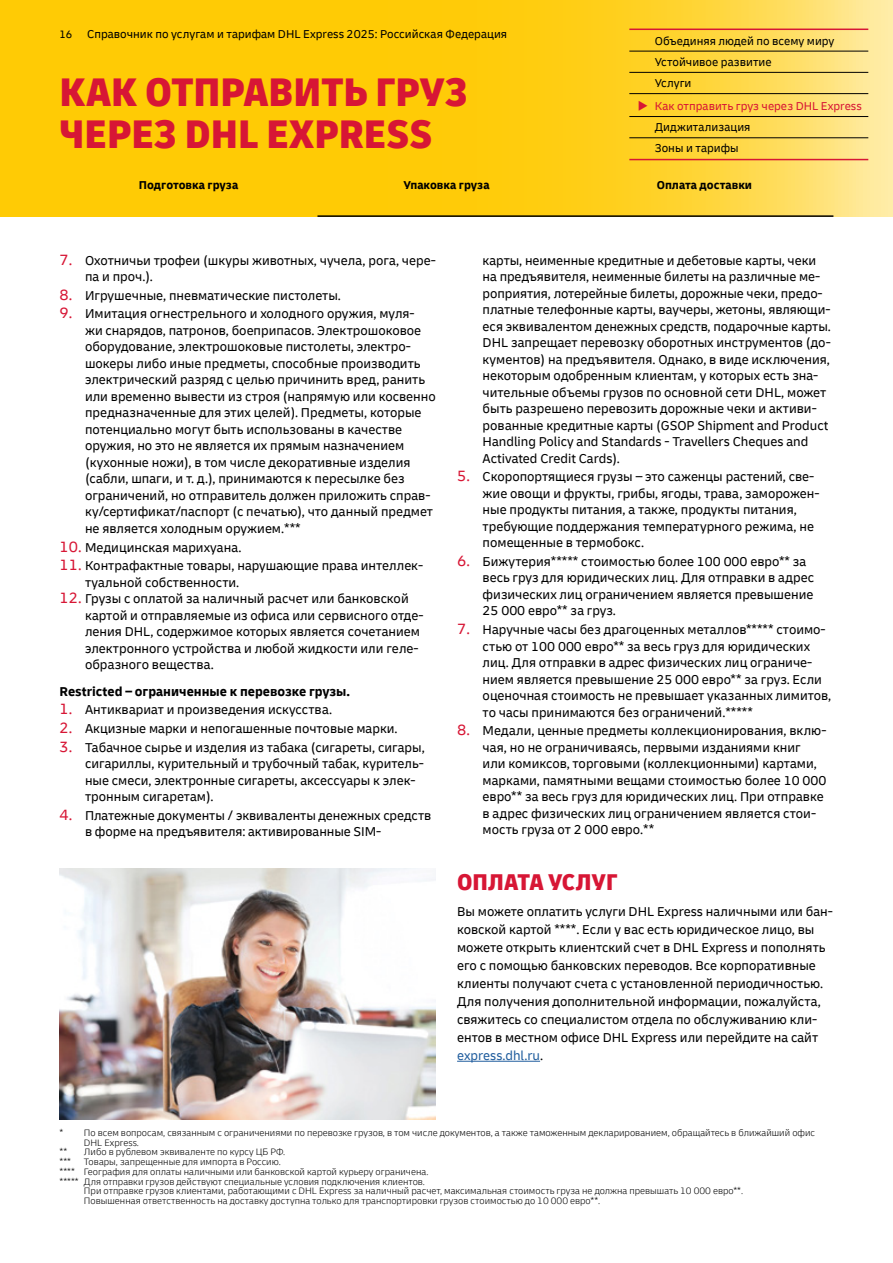
<style>
.page{position:relative;width:893px;height:1263px;background:#fff}
.page>*{position:absolute;margin:0;border:0;box-sizing:border-box;transform-origin:0 0}
.t1{font:900 condensed 42px/42px "Delivery";color:#d71635}
.t2{font:900 condensed 24px "Delivery";color:#d71635}
.t3{font:13.5px/16.5px "Delivery";color:#000}
.t4{font:700 13.5px "Delivery";color:#000}
.t5{font:12px/21.3px "Delivery";color:#000}
.t6{font:12px/21.3px "Delivery";color:#d71635}
.t7{font:700 12px "Delivery";color:#000}
.t8{font:300 9.75px "Delivery";color:#000}
.s1{font-size:11.25px}
.s2{color:#000}
.s3{font-size:15.6px;color:#d71635}
.s4{color:#215e9e}
</style>
<div class="page">
<svg style="left:0;top:0;width:893px;height:217px;background:#fecf1e"></svg>
<hr style="left:629px;top:29px;width:239px;height:1px;background:#d71635">
<hr style="left:629px;top:51px;width:239px;height:1px;background:#000">
<hr style="left:629px;top:72px;width:239px;height:1px;background:#000">
<hr style="left:629px;top:93px;width:239px;height:1px;background:#000">
<hr style="left:629px;top:116px;width:239px;height:1px;background:#000">
<hr style="left:629px;top:138px;width:239px;height:1px;background:#000">
<hr style="left:629px;top:159px;width:239px;height:1px;background:#d71635">
<img style="left:60px;top:868px;width:376px;height:251px">
<hr style="left:457px;top:1061px;width:83px;height:1px;background:#215e9e">
<hr style="left:317px;top:215px;width:516px;height:2px;background:#000">
<p class="t5" style="left:60px;top:24px;width:449px"><span class="s1">16</span> Справочник по услугам и тарифам DHL Express 2025: Российская Федерация</p>
<h1 class="t1" style="left:60px;top:71px;width:410px">КАК ОТПРАВИТЬ ГРУЗ<br>ЧЕРЕЗ DHL EXPRESS</h1>
<p class="t5" style="left:655px;top:30px;width:181px">Объединяя людей по всему миру<br>Устойчивое развитие<br>Услуги</p>
<p class="t6" style="left:655px;top:95px;width:209px;text-indent:-17px">◆ Как отправить груз через DHL Express<br><span class="s2">Диджитализация<br>Зоны и тарифы</span></p>
<p class="t7" style="left:139px;top:178px;width:101px">Подготовка груза</p>
<p class="t7" style="left:403px;top:178px;width:88px">Упаковка груза</p>
<p class="t7" style="left:657px;top:178px;width:97px">Оплата доставки</p>
<p class="t3" style="left:85px;top:252px;width:352px;text-indent:-26px"><span class="s3">7.</span> Охотничьи трофеи (шкуры животных, чучела, рога, чере&shy;па и проч.).</p>
<p class="t3" style="left:60px;top:287px;width:283px"><span class="s3">8.</span> Игрушечные, пневматические пистолеты.</p>
<p class="t3" style="left:85px;top:306px;width:352px;text-indent:-26px"><span class="s3">9.</span> Имитация огнестрельного и холодного оружия, муля-<br>жи снарядов, патронов, боеприпасов. Электрошоковое оборудование, электрошоковые пистолеты, электро&shy;шокеры либо иные предметы, способные производить электрический разряд с целью причинить вред, ранить или временно вывести из строя (напрямую или косвенно предназначенные для этих целей). Предметы, которые потенциально могут быть использованы в качестве оружия, но это не является их прямым назначением (кухонные ножи), в том числе декоративные изделия (сабли, шпаги, и т. д.), принимаются к пересылке без ограничений, но отправитель должен приложить справ&shy;ку/сертификат/паспорт (с печатью), что данный предмет не является холодным оружием.***</p>
<p class="t3" style="left:60px;top:539px;width:183px"><span class="s3">10.</span> Медицинская марихуана.</p>
<p class="t3" style="left:85px;top:557px;width:340px;text-indent:-26px"><span class="s3">11.</span> Контрафактные товары, нарушающие права интеллек&shy;туальной собственности.</p>
<p class="t3" style="left:85px;top:590px;width:340px;text-indent:-26px"><span class="s3">12.</span> Грузы с оплатой за наличный расчет или банковской картой и отправляемые из офиса или сервисного отде&shy;ления DHL, содержимое которых является сочетанием электронного устройства и любой жидкости или геле&shy;образного вещества.</p>
<p class="t4" style="left:60px;top:683px;width:292px">Restricted – ограниченные к перевозке грузы.</p>
<p class="t3" style="left:60px;top:701px;width:274px"><span class="s3">1.</span> Антиквариат и произведения искусства.</p>
<p class="t3" style="left:60px;top:720px;width:340px"><span class="s3">2.</span> Акцизные марки и непогашенные почтовые марки.</p>
<p class="t3" style="left:85px;top:739px;width:341px;text-indent:-26px"><span class="s3">3.</span> Табачное сырье и изделия из табака (сигареты, сигары, сигариллы, курительный и трубочный табак, куритель&shy;ные смеси, электронные сигареты, аксессуары к элек&shy;тронным сигаретам).</p>
<p class="t3" style="left:85px;top:807px;width:348px;text-indent:-26px"><span class="s3">4.</span> Платежные документы / эквиваленты денежных средств в форме на предъявителя: активированные SIM-</p>
<p class="t3" style="left:483px;top:252px;width:350px">карты, неименные кредитные и дебетовые карты, чеки на предъявителя, неименные билеты на различные ме&shy;роприятия, лотерейные билеты, дорожные чеки, предо&shy;платные телефонные карты, ваучеры, жетоны, являющи&shy;еся эквивалентом денежных средств, подарочные карты.<br>DHL запрещает перевозку оборотных инструментов (до&shy;кументов) на предъявителя. Однако, в виде исключения, некоторым одобренным клиентам, у которых есть зна&shy;чительные объемы грузов по основной сети DHL, может быть разрешено перевозить дорожные чеки и активи&shy;рованные кредитные карты (GSOP Shipment and Product Handling Policy and Standards - Travellers Cheques and Activated Credit Cards).</p>
<p class="t3" style="left:483px;top:468px;width:338px;text-indent:-26px"><span class="s3">5.</span> Скоропортящиеся грузы – это саженцы растений, све&shy;жие овощи и фрукты, грибы, ягоды, трава, заморожен&shy;ные продукты питания, а также, продукты питания, требующие поддержания температурного режима, не помещенные в термобокс.</p>
<p class="t3" style="left:483px;top:553px;width:333px;text-indent:-26px"><span class="s3">6.</span> Бижутерия***** стоимостью более 100 000 евро** за весь груз для юридических лиц. Для отправки в адрес физических лиц ограничением является превышение 25 000 евро** за груз.</p>
<p class="t3" style="left:483px;top:621px;width:350px;text-indent:-26px"><span class="s3">7.</span> Наручные часы без драгоценных металлов***** стоимо&shy;стью от 100 000 евро** за весь груз для юридических лиц. Для отправки в адрес физических лиц ограниче&shy;нием является превышение 25 000 евро** за груз. Если оценочная стоимость не превышает указанных лимитов, то часы принимаются без ограничений.*****</p>
<p class="t3" style="left:483px;top:722px;width:345px;text-indent:-26px"><span class="s3">8.</span> Медали, ценные предметы коллекционирования, вклю&shy;чая, но не ограничиваясь, первыми изданиями книг или комиксов, торговыми (коллекционными) картами, марками, памятными вещами стоимостью более 10 000 евро** за весь груз для юридических лиц. При отправке в адрес физических лиц ограничением является стои&shy;мость груза от 2 000 евро.**</p>
<h2 class="t2" style="left:457px;top:866px;width:162px">ОПЛАТА УСЛУГ</h2>
<p class="t3" style="left:457px;top:902px;width:377px;line-height:18px">Вы можете оплатить услуги DHL Express наличными или бан&shy;ковской картой ****. Если у вас есть юридическое лицо, вы можете открыть клиентский счет в DHL Express и пополнять его с помощью банковских переводов. Все корпоративные клиенты получают счета с установленной периодичностью.<br>Для получения дополнительной информации, пожалуйста, свяжитесь со специалистом отдела по обслуживанию кли&shy;ентов в местном офисе DHL Express или перейдите на сайт <span class="s4">express.dhl.ru</span>.</p>
<p class="t8" style="left:60px;top:1127px;width:757px">* По всем вопросам, связанным с ограничениями по перевозке грузов, в том числе документов, а также таможенным декларированием, обращайтесь в ближайший офис</p>
<p class="t8" style="left:84px;top:1136px;width:57px">DHL Express.</p>
<p class="t8" style="left:60px;top:1146px;width:9px">**</p>
<p class="t8" style="left:84px;top:1146px;width:203px">Либо в рублевом эквиваленте по курсу ЦБ РФ.</p>
<p class="t8" style="left:60px;top:1156px;width:13px">***</p>
<p class="t8" style="left:84px;top:1156px;width:198px">Товары, запрещенные для импорта в Россию.</p>
<p class="t8" style="left:60px;top:1166px;width:371px">**** География для оплаты наличными или банковской картой курьеру ограничена.</p>
<p class="t8" style="left:60px;top:1175px;width:367px">***** Для отправки грузов действуют специальные условия подключения клиентов.</p>
<p class="t8" style="left:84px;top:1185px;width:661px">При отправке грузов клиентами, работающими с DHL Express за наличный расчет, максимальная стоимость груза не должна превышать 10 000 евро**.</p>
<p class="t8" style="left:84px;top:1195px;width:518px">Повышенная ответственность на доставку доступна только для транспортировки грузов стоимостью до 10 000 евро**.</p>
</div>
